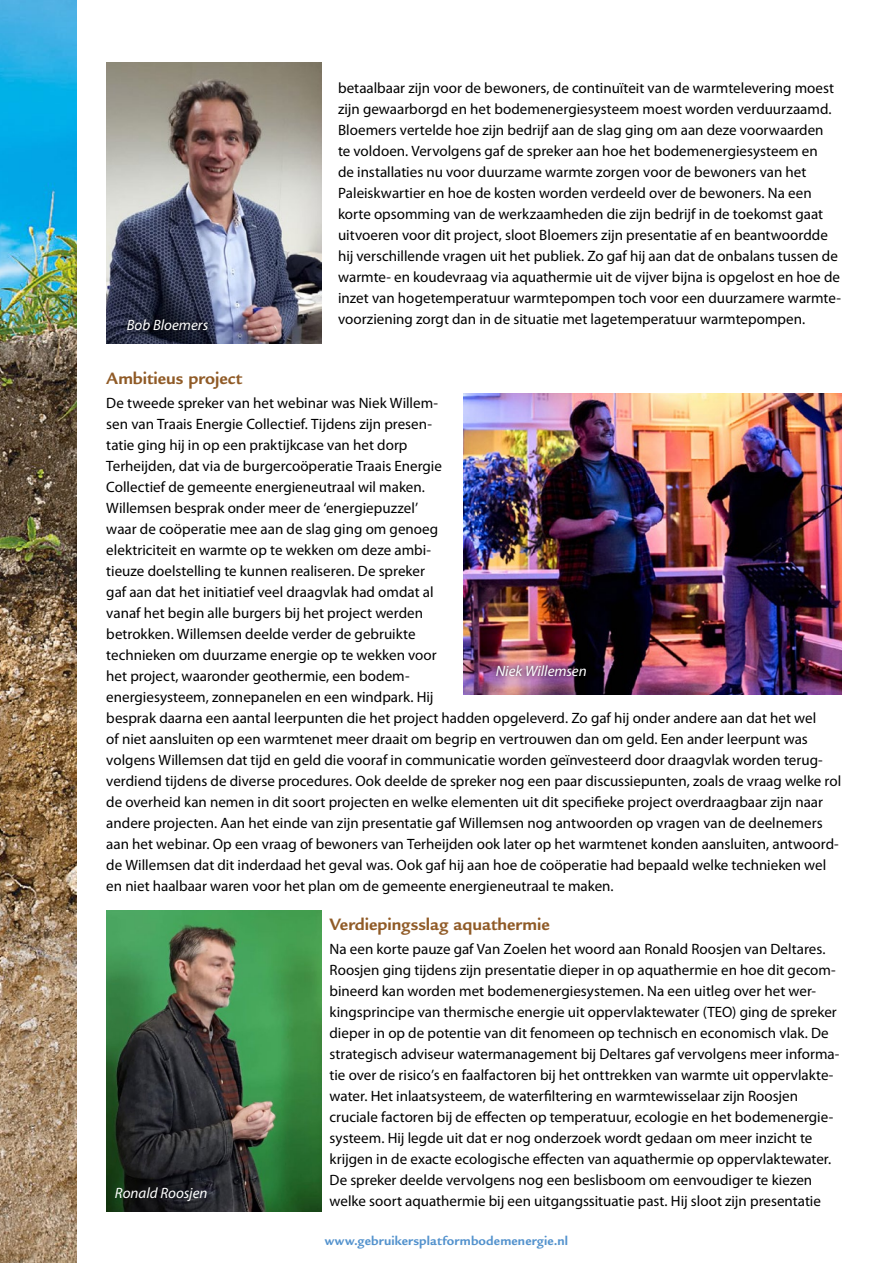
<style>
.page{position:relative;width:893px;height:1263px;background:#fff}
.page>*{position:absolute;margin:0;border:0;box-sizing:border-box;transform-origin:0 0}
.t1{font:700 18px "Legacy Sans Std";letter-spacing:-.005em;color:#905b27}
.t2{font:15px/21px "Myriad Pro";color:#000}
.t3{font:italic 15px "Myriad Pro";color:#fff}
.t4{font:700 13.5px "Legacy Sans Std";letter-spacing:.01em;color:#5392cd}
</style>
<div class="page">
<img style="left:0;top:0;width:77px;height:1263px">
<img style="left:106px;top:63px;width:215px;height:280px">
<img style="left:463px;top:393px;width:379px;height:301px">
<img style="left:106px;top:910px;width:215px;height:302px">
<div style="left:123px;top:315px;width:89px;height:19px;background:#000;opacity:.75"></div>
<div style="left:492px;top:661px;width:98px;height:19px;background:#000;opacity:.75"></div>
<p class="t3" style="left:127px;top:317px;width:83px">Bob Bloemers</p>
<p class="t2" style="left:338px;top:78px;width:503px">betaalbaar zijn voor de bewoners, de continuïteit van de warmtelevering moest zijn gewaarborgd en het bodemenergiesysteem moest worden verduurzaamd.<br>Bloemers vertelde hoe zijn bedrijf aan de slag ging om aan deze voorwaarden<br>te voldoen. Vervolgens gaf de spreker aan hoe het bodemenergiesysteem en<br>de installaties nu voor duurzame warmte zorgen voor de bewoners van het Paleiskwartier en hoe de kosten worden verdeeld over de bewoners. Na een korte opsomming van de werkzaamheden die zijn bedrijf in de toekomst gaat uitvoeren voor dit project, sloot Bloemers zijn presentatie af en beantwoordde hij verschillende vragen uit het publiek. Zo gaf hij aan dat de onbalans tussen de warmte- en koudevraag via aquathermie uit de vijver bijna is opgelost en hoe de inzet van hogetemperatuur warmtepompen toch voor een duurzamere warmte&shy;voorziening zorgt dan in de situatie met lagetemperatuur warmtepompen.</p>
<p class="t1" style="left:106px;top:368px;width:137px">Ambitieus project</p>
<p class="t2" style="left:106px;top:393px;width:736px">De tweede spreker van het webinar was Niek Willem-<br>sen van Traais Energie Collectief. Tijdens zijn presen-<br>tatie ging hij in op een praktijkcase van het dorp<br>Terheijden, dat via de burgercoöperatie Traais Energie<br>Collectief de gemeente energieneutraal wil maken.<br>Willemsen besprak onder meer de ‘energiepuzzel’<br>waar de coöperatie mee aan de slag ging om genoeg<br>elektriciteit en warmte op te wekken om deze ambi-<br>tieuze doelstelling te kunnen realiseren. De spreker<br>gaf aan dat het initiatief veel draagvlak had omdat al<br>vanaf het begin alle burgers bij het project werden<br>betrokken. Willemsen deelde verder de gebruikte<br>technieken om duurzame energie op te wekken voor<br>het project, waaronder geothermie, een bodem-<br>energiesysteem, zonnepanelen en een windpark. Hij<br>besprak daarna een aantal leerpunten die het project hadden opgeleverd. Zo gaf hij onder andere aan dat het wel<br>of niet aansluiten op een warmtenet meer draait om begrip en vertrouwen dan om geld. Een ander leerpunt was volgens Willemsen dat tijd en geld die vooraf in communicatie worden geïnvesteerd door draagvlak worden terug&shy;verdiend tijdens de diverse procedures. Ook deelde de spreker nog een paar discussiepunten, zoals de vraag welke rol de overheid kan nemen in dit soort projecten en welke elementen uit dit specifieke project overdraagbaar zijn naar andere projecten. Aan het einde van zijn presentatie gaf Willemsen nog antwoorden op vragen van de deelnemers aan het webinar. Op een vraag of bewoners van Terheijden ook later op het warmtenet konden aansluiten, antwoord&shy;de Willemsen dat dit inderdaad het geval was. Ook gaf hij aan hoe de coöperatie had bepaald welke technieken wel en niet haalbaar waren voor het plan om de gemeente energieneutraal te maken.</p>
<p class="t1" style="left:330px;top:914px;width:222px">Verdiepingsslag aquathermie</p>
<p class="t2" style="left:330px;top:939px;width:511px">Na een korte pauze gaf Van Zoelen het woord aan Ronald Roosjen van Deltares.<br>Roosjen ging tijdens zijn presentatie dieper in op aquathermie en hoe dit gecom&shy;bineerd kan worden met bodemenergiesystemen. Na een uitleg over het wer&shy;kingsprincipe van thermische energie uit oppervlaktewater (TEO) ging de spreker dieper in op de potentie van dit fenomeen op technisch en economisch vlak. De strategisch adviseur watermanagement bij Deltares gaf vervolgens meer informa&shy;tie over de risico’s en faalfactoren bij het onttrekken van warmte uit oppervlakte&shy;water. Het inlaatsysteem, de waterfiltering en warmtewisselaar zijn Roosjen cruciale factoren bij de effecten op temperatuur, ecologie en het bodemenergie&shy;systeem. Hij legde uit dat er nog onderzoek wordt gedaan om meer inzicht te krijgen in de exacte ecologische effecten van aquathermie op oppervlaktewater.<br>De spreker deelde vervolgens nog een beslisboom om eenvoudiger te kiezen welke soort aquathermie bij een uitgangssituatie past. Hij sloot zijn presentatie</p>
<p class="t3" style="left:496px;top:663px;width:92px">Niek Willemsen</p>
<p class="t3" style="left:115px;top:1184px;width:94px">Ronald Roosjen</p>
<p class="t4" style="left:325px;top:1233px;width:245px">www.gebruikersplatformbodemenergie.nl</p>
</div>
